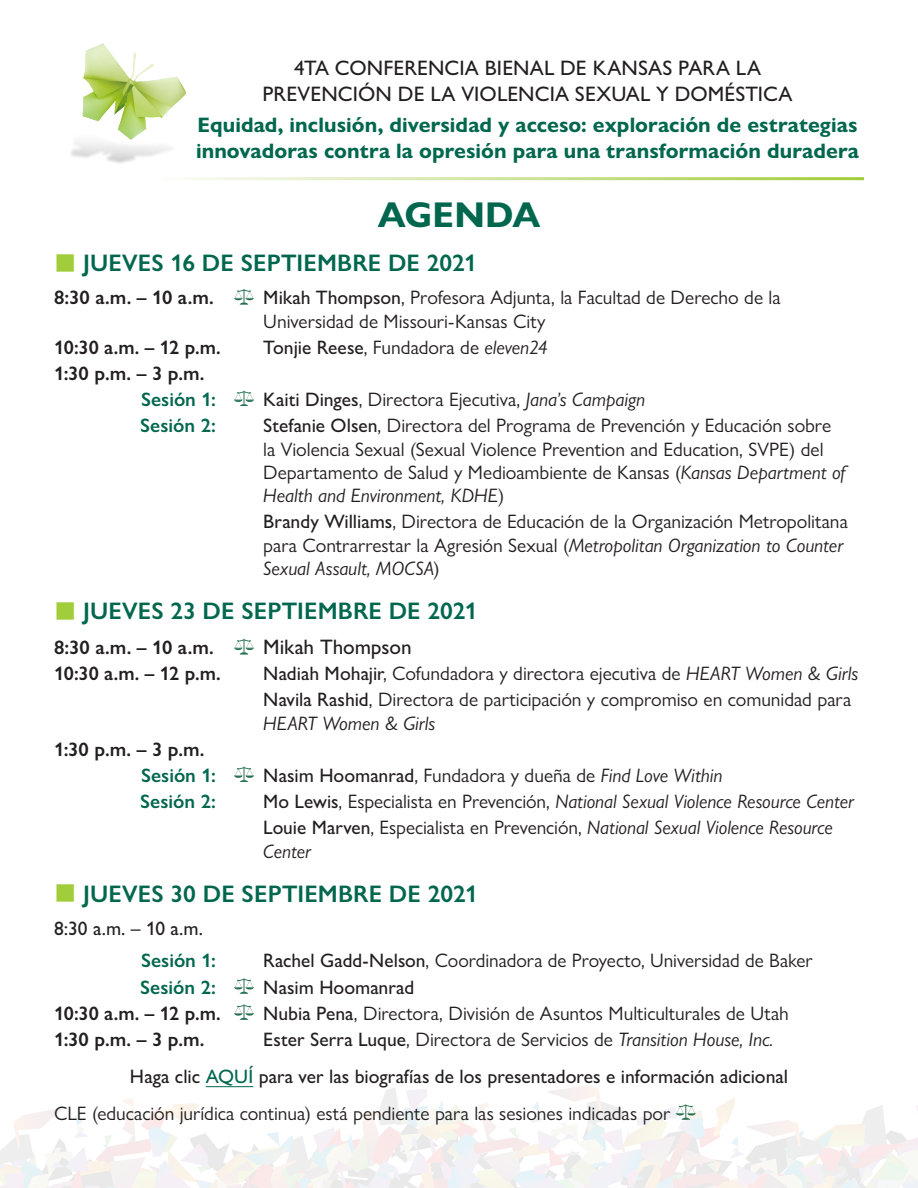
<style>
.page{position:relative;width:918px;height:1188px;background:#fff}
.page>*{position:absolute;margin:0;border:0;box-sizing:border-box;transform-origin:0 0}
.Heading_18_pt_-_Bold{font:700 36px "Gill Sans Nova";color:#00674e}
.Subhead_Bold_14_pt{font:600 24px "Gill Sans Nova";letter-spacing:.005em;color:#00674e}
.t1{font:700 21px/25.2px "Gill Sans Nova";letter-spacing:.005em;color:#00674e}
.Schedule{font:500 21px/25.2px "Gill Sans Nova";letter-spacing:.005em;color:#231f20;text-align:center}
.Schedule-2{font:19.5px/23.4px "Gill Sans Nova";color:#231f20}
.Schedule-3{font:italic 19.5px/23.4px "Gill Sans Nova";letter-spacing:-.005em;color:#231f20}
.Schedule-4{font:600 19.5px "Gill Sans Nova";letter-spacing:-.01em;color:#231f20}
.Body_14_pt{font:500 19.5px "Gill Sans Nova";color:#231f20}
.Body_14_pt-2{font:19.5px "Gill Sans Nova";color:#231f20}
.Schedule-5{font:600 19.5px "Gill Sans Nova";color:#00674e}
.Subhead_Bold_14_pt-2{font:500 19.5px "Gill Sans Nova";color:#231f20}
.Schedule-6{font:500 19.5px "Gill Sans Nova";color:#231f20}
.s1{color:#a1cd3a}
.s2{font-weight:500}
.s3{font-style:italic}
.s4{font-weight:500;font-style:normal}
.s5{font-style:normal}
.s6{color:#00674e}
</style>
<div class="page">
<img style="left:71px;top:44px;width:116px;height:119px">
<svg style="left:234px;top:289px;width:20px;height:16px"></svg>
<svg style="left:234px;top:391px;width:20px;height:15px"></svg>
<svg style="left:234px;top:639px;width:20px;height:16px"></svg>
<svg style="left:234px;top:767px;width:20px;height:15px"></svg>
<svg style="left:234px;top:978px;width:20px;height:16px"></svg>
<svg style="left:234px;top:1004px;width:20px;height:16px"></svg>
<svg style="left:0;top:1085px;width:918px;height:103px"></svg>
<p class="Schedule" style="left:263px;top:56px;width:531px">4TA CONFERENCIA BIENAL DE KANSAS PARA LA<br>PREVENCIÓN DE LA VIOLENCIA SEXUAL Y DOMÉSTICA</p>
<p class="t1" style="left:196px;top:113px;width:664px">Equidad, inclusión, diversidad y acceso: exploración de estrategias innovadoras contra la opresión para una transformación duradera</p>
<p class="Heading_18_pt_-_Bold" style="left:378px;top:193px;width:164px">AGENDA</p>
<p class="Subhead_Bold_14_pt" style="left:54px;top:249px;width:424px"><span class="s1">■</span> JUEVES 16 DE SEPTIEMBRE DE 2021</p>
<p class="Schedule-4" style="left:54px;top:286px;width:161px">8:30 a.m. – 10 a.m.</p>
<p class="Schedule-2" style="left:263px;top:286px;width:519px"><span class="s2">Mikah Thompson</span>, Profesora Adjunta, la Facultad de Derecho de la<br>Universidad de Missouri-Kansas City</p>
<p class="Schedule-4" style="left:54px;top:335px;width:168px">10:30 a.m. – 12 p.m.</p>
<p class="Schedule-2" style="left:263px;top:335px;width:286px"><span class="s2">Tonjie Reese</span>, Fundadora de <span class="s3">eleven24</span></p>
<p class="Schedule-4" style="left:54px;top:361px;width:152px">1:30 p.m. – 3 p.m.</p>
<p class="Schedule-5" style="left:141px;top:387px;width:76px">Sesión 1:</p>
<p class="Schedule-2" style="left:263px;top:388px;width:384px"><span class="s2">Kaiti Dinges</span>, Directora Ejecutiva, <span class="s3">Jana’s Campaign</span></p>
<p class="Schedule-5" style="left:140px;top:413px;width:77px">Sesión 2:</p>
<p class="Schedule-2" style="left:263px;top:414px;width:584px"><span class="s2">Stefanie Olsen</span>, Directora del Programa de Prevención y Educación sobre la Violencia Sexual (Sexual Violence Prevention and Education, SVPE) del Departamento de Salud y Medioambiente de Kansas (<span class="s3">Kansas Department of Health and Environment, KDHE</span>)</p>
<p class="Schedule-2" style="left:263px;top:510px;width:586px"><span class="s2">Brandy Williams</span>, Directora de Educación de la Organización Metropolitana para Contrarrestar la Agresión Sexual (<span class="s3">Metropolitan Organization to Counter<br>Sexual Assault, MOCSA</span>)</p>
<p class="Subhead_Bold_14_pt" style="left:54px;top:597px;width:425px"><span class="s1">■</span> JUEVES 23 DE SEPTIEMBRE DE 2021</p>
<p class="Schedule-4" style="left:54px;top:635px;width:161px">8:30 a.m. – 10 a.m.</p>
<p class="Schedule" style="left:263px;top:634px;width:150px">Mikah Thompson</p>
<p class="Schedule-4" style="left:54px;top:662px;width:168px">10:30 a.m. – 12 p.m.</p>
<p class="Schedule-2" style="left:263px;top:662px;width:597px"><span class="s2">Nadiah Mohajir</span>, Cofundadora y directora ejecutiva de <span class="s3">HEART Women &amp; Girls</span></p>
<p class="Schedule-2" style="left:263px;top:688px;width:590px"><span class="s2">Navila Rashid</span>, Directora de participación y compromiso en comunidad para<br><span class="s3">HEART Women &amp; Girls</span></p>
<p class="Schedule-4" style="left:54px;top:737px;width:152px">1:30 p.m. – 3 p.m.</p>
<p class="Schedule-5" style="left:141px;top:763px;width:76px">Sesión 1:</p>
<p class="Schedule-2" style="left:263px;top:763px;width:461px"><span class="s2">Nasim Hoomanrad</span>, Fundadora y dueña de <span class="s3">Find Love Within</span></p>
<p class="Schedule-5" style="left:140px;top:789px;width:77px">Sesión 2:</p>
<p class="Schedule-3" style="left:263px;top:789px;width:592px"><span class="s4">Mo Lewis</span><span class="s5">, Especialista en Prevención,</span> National Sexual Violence Resource Center</p>
<p class="Schedule-3" style="left:263px;top:815px;width:571px"><span class="s4">Louie Marven</span><span class="s5">, Especialista en Prevención,</span> National Sexual Violence Resource<br>Center</p>
<p class="Subhead_Bold_14_pt" style="left:54px;top:879px;width:425px"><span class="s1">■</span> JUEVES 30 DE SEPTIEMBRE DE 2021</p>
<p class="Subhead_Bold_14_pt-2" style="left:54px;top:916px;width:151px">8:30 a.m. – 10 a.m.</p>
<p class="Schedule-5" style="left:141px;top:949px;width:76px">Sesión 1:</p>
<p class="Schedule-2" style="left:263px;top:949px;width:551px"><span class="s2">Rachel Gadd-Nelson</span>, Coordinadora de Proyecto, Universidad de Baker</p>
<p class="Schedule-5" style="left:140px;top:975px;width:77px">Sesión 2:</p>
<p class="Schedule-6" style="left:263px;top:975px;width:153px">Nasim Hoomanrad</p>
<p class="Schedule-4" style="left:54px;top:1001px;width:168px">10:30 a.m. – 12 p.m.</p>
<p class="Schedule-2" style="left:263px;top:1001px;width:527px"><span class="s2">Nubia Pena</span>, Directora, División de Asuntos Multiculturales de Utah</p>
<p class="Schedule-4" style="left:54px;top:1027px;width:152px">1:30 p.m. – 3 p.m.</p>
<p class="Schedule-2" style="left:263px;top:1027px;width:512px"><span class="s2">Ester Serra Luque</span>, Directora de Servicios de <span class="s3">Transition House, Inc.</span></p>
<p class="Body_14_pt" style="left:130px;top:1064px;width:660px">Haga clic <span class="s6">AQUÍ</span> para ver las biografías de los presentadores e información adicional</p>
<p class="Body_14_pt-2" style="left:54px;top:1101px;width:618px">CLE (educación jurídica continua) está pendiente para las sesiones indicadas por</p>
</div>
